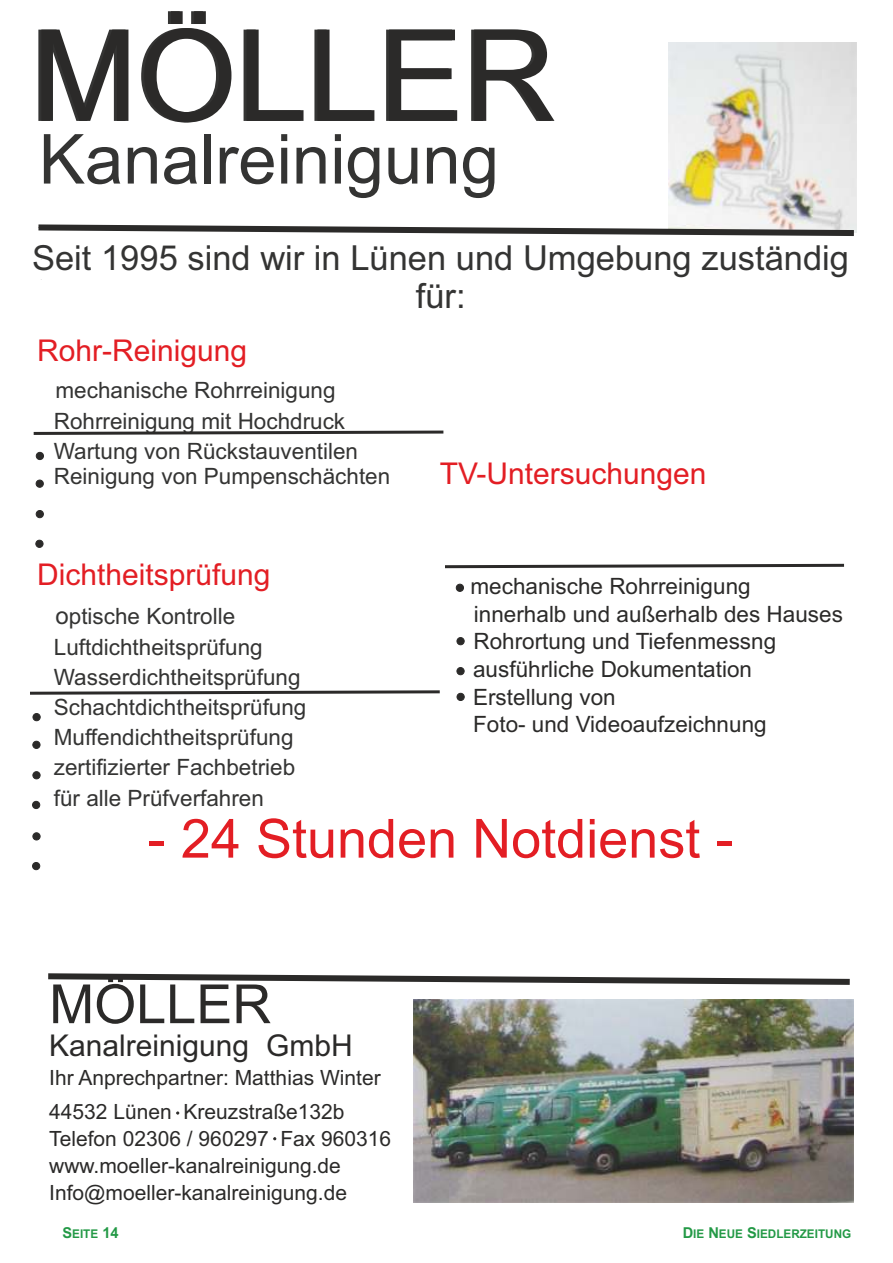
<style>
.page{position:relative;width:893px;height:1263px;background:#fff}
.page>*{position:absolute;margin:0;border:0;box-sizing:border-box;transform-origin:0 0}
.t1{font:127.5px "Arial";color:#2b2a29}
.t2{font:69px "Arial";color:#343433}
.t3{font:54px "Arial";color:#e31e24}
.t4{font:54px "Arial";color:#2b2a29}
.t5{font:34.5px/38.5px "Arial";color:#343433;text-align:center}
.t6{font:30px "Arial";color:#e31e24}
.t7{font:30px "Arial";color:#2b2a29}
.t8{font:22.5px/30.3px "Arial";color:#343433}
.t9{font:22.5px/27.6px "Arial";color:#2b2a29}
.t10{font:21px/27.3px "Arial";color:#2b2a29}
.t11{font:700 12px "Arial";color:#239946}
.s1{font-size:24px}
.s2{font-size:15px}
</style>
<div class="page">
<img style="left:668px;top:43px;width:189px;height:178px">
<svg style="left:33px;top:430px;width:411px;height:5px"></svg>
<svg style="left:445px;top:563px;width:400px;height:6px"></svg>
<svg style="left:30px;top:690px;width:410px;height:5px"></svg>
<svg style="left:48px;top:973px;width:802px;height:12px"></svg>
<svg style="left:38px;top:221px;width:819px;height:15px"></svg>
<img style="left:413px;top:999px;width:441px;height:204px">
<div style="left:36px;top:452px;width:8px;height:8px;background:#2b2a29;border:1px solid #2b2a29;border-radius:50%"></div>
<div style="left:36px;top:480px;width:8px;height:7px;background:#2b2a29;border:1px solid #2b2a29;border-radius:50%"></div>
<div style="left:36px;top:510px;width:8px;height:8px;background:#2b2a29;border:1px solid #2b2a29;border-radius:50%"></div>
<div style="left:36px;top:540px;width:7px;height:8px;background:#2b2a29;border:1px solid #2b2a29;border-radius:50%"></div>
<div style="left:456px;top:584px;width:8px;height:7px;background:#2b2a29;border:1px solid #2b2a29;border-radius:50%"></div>
<div style="left:457px;top:637px;width:7px;height:8px;background:#2b2a29;border:1px solid #2b2a29;border-radius:50%"></div>
<div style="left:457px;top:667px;width:7px;height:8px;background:#2b2a29;border:1px solid #2b2a29;border-radius:50%"></div>
<div style="left:457px;top:693px;width:7px;height:8px;background:#2b2a29;border:1px solid #2b2a29;border-radius:50%"></div>
<div style="left:33px;top:713px;width:7px;height:8px;background:#2b2a29;border:1px solid #2b2a29;border-radius:50%"></div>
<div style="left:33px;top:741px;width:7px;height:8px;background:#2b2a29;border:1px solid #2b2a29;border-radius:50%"></div>
<div style="left:33px;top:771px;width:7px;height:8px;background:#2b2a29;border:1px solid #2b2a29;border-radius:50%"></div>
<div style="left:32px;top:801px;width:8px;height:8px;background:#2b2a29;border:1px solid #2b2a29;border-radius:50%"></div>
<div style="left:33px;top:833px;width:7px;height:7px;background:#2b2a29;border:1px solid #2b2a29;border-radius:50%"></div>
<div style="left:32px;top:862px;width:8px;height:8px;background:#2b2a29;border:1px solid #2b2a29;border-radius:50%"></div>
<h1 class="t1" style="left:32px;top:28px;width:526px">MÖLLER</h1>
<h2 class="t2" style="left:39px;top:133px;width:462px">Kanalreinigung</h2>
<h3 class="t5" style="left:32px;top:241px;width:818px">Seit 1995 sind wir in Lünen und Umgebung zuständig für:</h3>
<h3 class="t6" style="left:37px;top:339px;width:212px">Rohr-Reinigung</h3>
<p class="t8" style="left:54px;top:377px;width:306px">mechanische Rohrreinigung<br>Rohrreinigung mit Hochdruck<br>Wartung von Rückstauventilen</p>
<p class="t8" style="left:54px;top:463px;width:338px">Reinigung von Pumpenschächten</p>
<h3 class="t6" style="left:440px;top:462px;width:268px">TV-Untersuchungen</h3>
<h3 class="t6" style="left:37px;top:563px;width:235px">Dichtheitsprüfung</h3>
<p class="t8" style="left:54px;top:603px;width:254px"><span class="s1">o</span>ptische Kontrolle<br>Luftdichtheitsprüfung<br>Wasserdichtheitsprüfung<br>Schachtdichtheitsprüfung<br>Muffendichtheitsprüfung zertifizierter Fachbetrieb für alle Prüfverfahren</p>
<h3 class="t3" style="left:148px;top:818px;width:587px">- 24 Stunden Notdienst -</h3>
<p class="t9" style="left:471px;top:574px;width:374px">mechanische Rohrreinigung innerhalb und außerhalb des Hauses<br>Rohrortung und Tiefenmessng ausführliche Dokumentation<br>Erstellung von<br>Foto- und Videoaufzeichnung</p>
<h3 class="t4" style="left:49px;top:984px;width:224px">MÖLLER</h3>
<h3 class="t7" style="left:49px;top:1034px;width:305px">Kanalreinigung GmbH</h3>
<p class="t10" style="left:49px;top:1063px;width:333px;line-height:33.3px">Ihr Anprechpartner: Matthias Winter<br>44532 Lünen Kreuzstraße132b</p>
<p class="t10" style="left:49px;top:1127px;width:344px">Telefon 02306 / 960297 Fax 960316 www.moeller-kanalreinigung.de<br>Info@moeller-kanalreinigung.de</p>
<p class="t11" style="left:62px;top:1229px;width:58px"><span class="s2">S</span>EITE <span class="s2">14</span></p>
<p class="t11" style="left:683px;top:1229px;width:170px"><span class="s2">D</span>IE <span class="s2">N</span>EUE <span class="s2">S</span>IEDLERZEITUNG</p>
</div>
